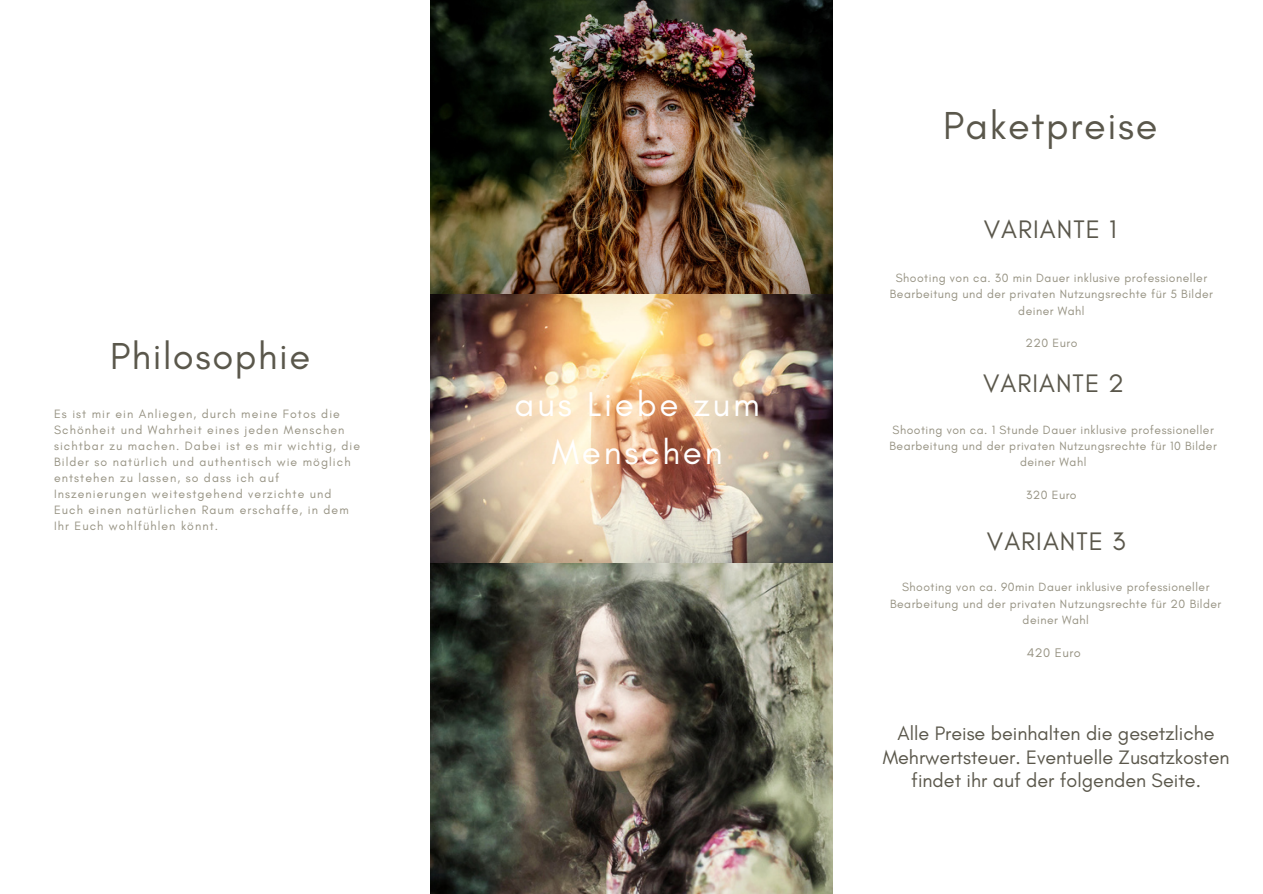
<style>
.page{position:relative;width:1263px;height:894px;background:#fff}
.page>*{position:absolute;margin:0;border:0;box-sizing:border-box;transform-origin:0 0}
.t1{font:39.75px "Glacial Indifference";letter-spacing:.04em;color:#5a574b}
.t2{font:38.25px "Glacial Indifference";letter-spacing:.04em;color:#5a574b}
.t3{font:34.95px/48.2px "Glacial Indifference";letter-spacing:.08em;color:#fff;text-align:center}
.t4{font:25.8px "Glacial Indifference";letter-spacing:.04em;color:#5a574b}
.t5{font:19.8px/23.2px "Glacial Indifference";color:#5a574b;text-align:center}
.t6{font:12.75px "Glacial Indifference";letter-spacing:.04em;color:#969282}
.t7{font:12.3px/16px "Glacial Indifference";letter-spacing:.09em;color:#969282}
.t8{font:12.15px/16.2px "Glacial Indifference";letter-spacing:.04em;color:#969282;text-align:center}
</style>
<div class="page">
<img style="left:431px;top:0;width:401px;height:893px">
<h2 class="t2" style="left:110px;top:332px;width:202px">Philosophie</h2>
<p class="t7" style="left:54px;top:405px;width:308px">Es ist mir ein Anliegen, durch meine Fotos die Schönheit und Wahrheit eines jeden Menschen sichtbar zu machen. Dabei ist es mir wichtig, die Bilder so natürlich und authentisch wie möglich entstehen zu lassen, so dass ich auf Inszenierungen weitestgehend verzichte und Euch einen natürlichen Raum erschaffe, in dem Ihr Euch wohlfühlen könnt.</p>
<h3 class="t3" style="left:515px;top:379px;width:247px">aus Liebe zum<br>Menschen</h3>
<h1 class="t1" style="left:943px;top:102px;width:216px">Paketpreise</h1>
<h3 class="t4" style="left:984px;top:214px;width:134px">VARIANTE 1</h3>
<p class="t8" style="left:890px;top:270px;width:325px">Shooting von ca. 30 min Dauer inklusive professioneller<br>Bearbeitung und der privaten Nutzungsrechte für 5 Bilder deiner Wahl</p>
<p class="t8" style="left:1025px;top:334px;width:53px">220 Euro</p>
<h3 class="t4" style="left:983px;top:367px;width:143px">VARIANTE 2</h3>
<p class="t8" style="left:889px;top:421px;width:329px">Shooting von ca. 1 Stunde Dauer inklusive professioneller<br>Bearbeitung und der privaten Nutzungsrechte für 10 Bilder deiner Wahl</p>
<p class="t8" style="left:1026px;top:486px;width:52px">320 Euro</p>
<h3 class="t4" style="left:987px;top:525px;width:140px">VARIANTE 3</h3>
<p class="t8" style="left:890px;top:579px;width:333px">Shooting von ca. 90min Dauer inklusive professioneller<br>Bearbeitung und der privaten Nutzungsrechte für 20 Bilder deiner Wahl</p>
<p class="t6" style="left:1027px;top:645px;width:56px">420 Euro</p>
<h3 class="t5" style="left:883px;top:721px;width:348px">Alle Preise beinhalten die gesetzliche<br>Mehrwertsteuer. Eventuelle Zusatzkosten findet ihr auf der folgenden Seite.</h3>
</div>
